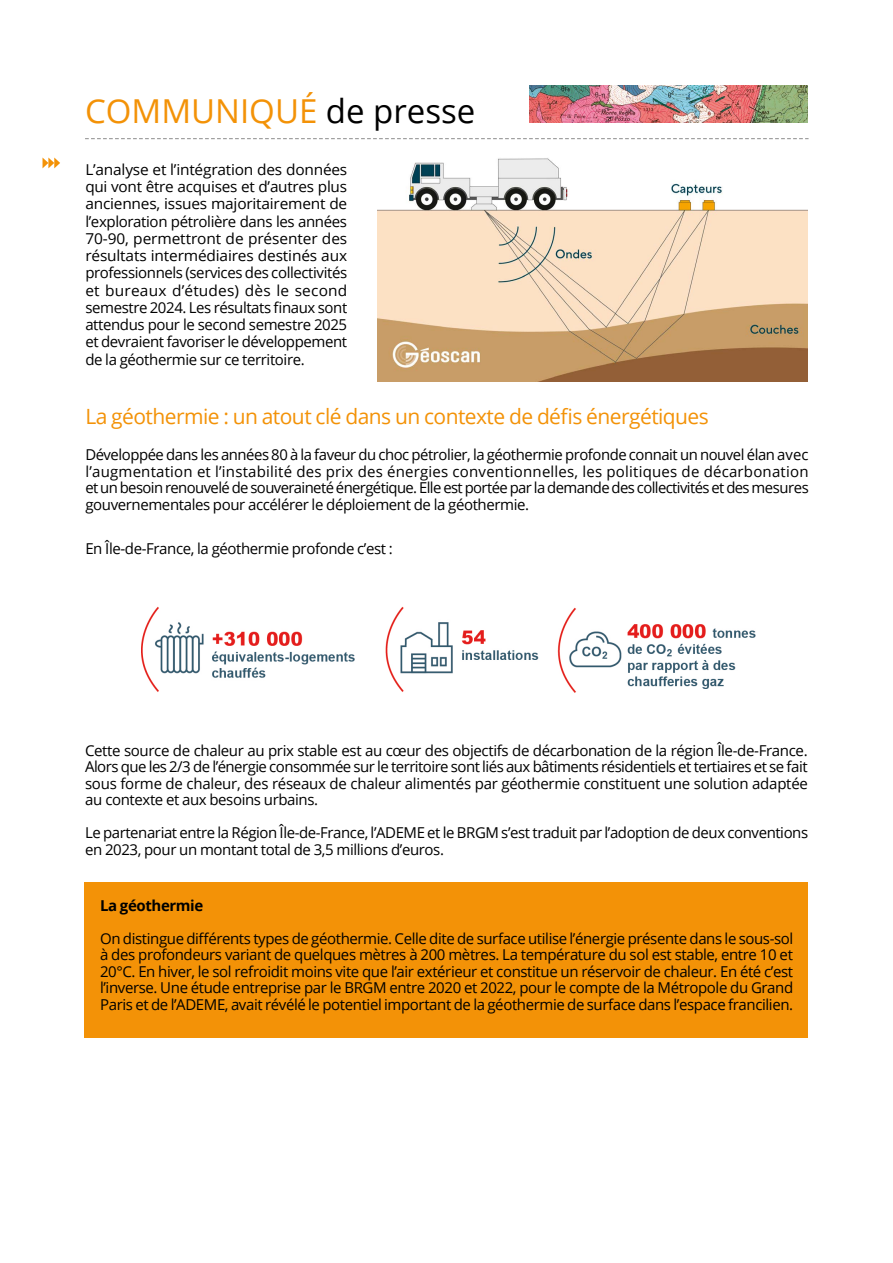
<style>
.page{position:relative;width:893px;height:1263px;background:#fff}
.page>*{position:absolute;margin:0;border:0;box-sizing:border-box;transform-origin:0 0}
.t1{font:33px "Open Sans";color:#f39207}
.t2{font:21px "Open Sans";letter-spacing:-.025em;color:#f39207}
.t3{font:15px/17.2px "Open Sans";letter-spacing:-.025em;color:#000;text-align:justify}
.t4{font:700 15px "Open Sans";letter-spacing:-.025em;color:#000}
.s1{color:#000}
</style>
<div class="page">
<div style="left:85px;top:882px;width:723px;height:155px;background:#f39207"></div>
<img style="left:529px;top:85px;width:279px;height:38px">
<svg style="left:85px;top:138px;width:724px;height:1px"></svg>
<svg style="left:43px;top:158px;width:17px;height:10px"></svg>
<img style="left:142px;top:606px;width:614px;height:86px">
<img style="left:377px;top:158px;width:431px;height:224px">
<h1 class="t1" style="left:85px;top:88px;width:392px">COMMUNIQUÉ <span class="s1">de presse</span></h1>
<p class="t3" style="left:85px;top:160px;width:263px">L’analyse et l’intégration des données qui vont être acquises et d’autres plus anciennes, issues majoritairement de l’exploration pétrolière dans les années 70-90, permettront de présenter des résultats intermédiaires destinés aux professionnels (services des collectivités et bureaux d’études) dès le second semestre 2024. Les résultats finaux sont attendus pour le second semestre 2025 et devraient favoriser le développement de la géothermie sur ce territoire.</p>
<h2 class="t2" style="left:85px;top:402px;width:625px">La géothermie : un atout clé dans un contexte de défis énergétiques</h2>
<p class="t3" style="left:85px;top:446px;width:725px;line-height:16.5px">Développée dans les années 80 à la faveur du choc pétrolier, la géothermie profonde connait un nouvel élan avec l’augmentation et l’instabilité des prix des énergies conventionnelles, les politiques de décarbonation et un besoin renouvelé de souveraineté énergétique. Elle est portée par la demande des collectivités et des mesures gouvernementales pour accélérer le déploiement de la géothermie.</p>
<p class="t3" style="left:85px;top:540px;width:309px">En Île-de-France, la géothermie profonde c’est :</p>
<p class="t3" style="left:85px;top:741px;width:724px;line-height:16.5px">Cette source de chaleur au prix stable est au cœur des objectifs de décarbonation de la région Île-de-France.<br>Alors que les 2/3 de l’énergie consommée sur le territoire sont liés aux bâtiments résidentiels et tertiaires et se fait sous forme de chaleur, des réseaux de chaleur alimentés par géothermie constituent une solution adaptée au contexte et aux besoins urbains.</p>
<p class="t3" style="left:85px;top:824px;width:725px;line-height:16.5px">Le partenariat entre la Région Île-de-France, l’ADEME et le BRGM s’est traduit par l’adoption de deux conventions en 2023, pour un montant total de 3,5 millions d’euros.</p>
<p class="t4" style="left:100px;top:895px;width:105px">La géothermie</p>
<p class="t3" style="left:100px;top:930px;width:695px;line-height:16.5px">On distingue différents types de géothermie. Celle dite de surface utilise l’énergie présente dans le sous-sol à des profondeurs variant de quelques mètres à 200 mètres. La température du sol est stable, entre 10 et 20°C. En hiver, le sol refroidit moins vite que l’air extérieur et constitue un réservoir de chaleur. En été c’est l’inverse. Une étude entreprise par le BRGM entre 2020 et 2022, pour le compte de la Métropole du Grand Paris et de l’ADEME, avait révélé le potentiel important de la géothermie de surface dans l’espace francilien.</p>
</div>
